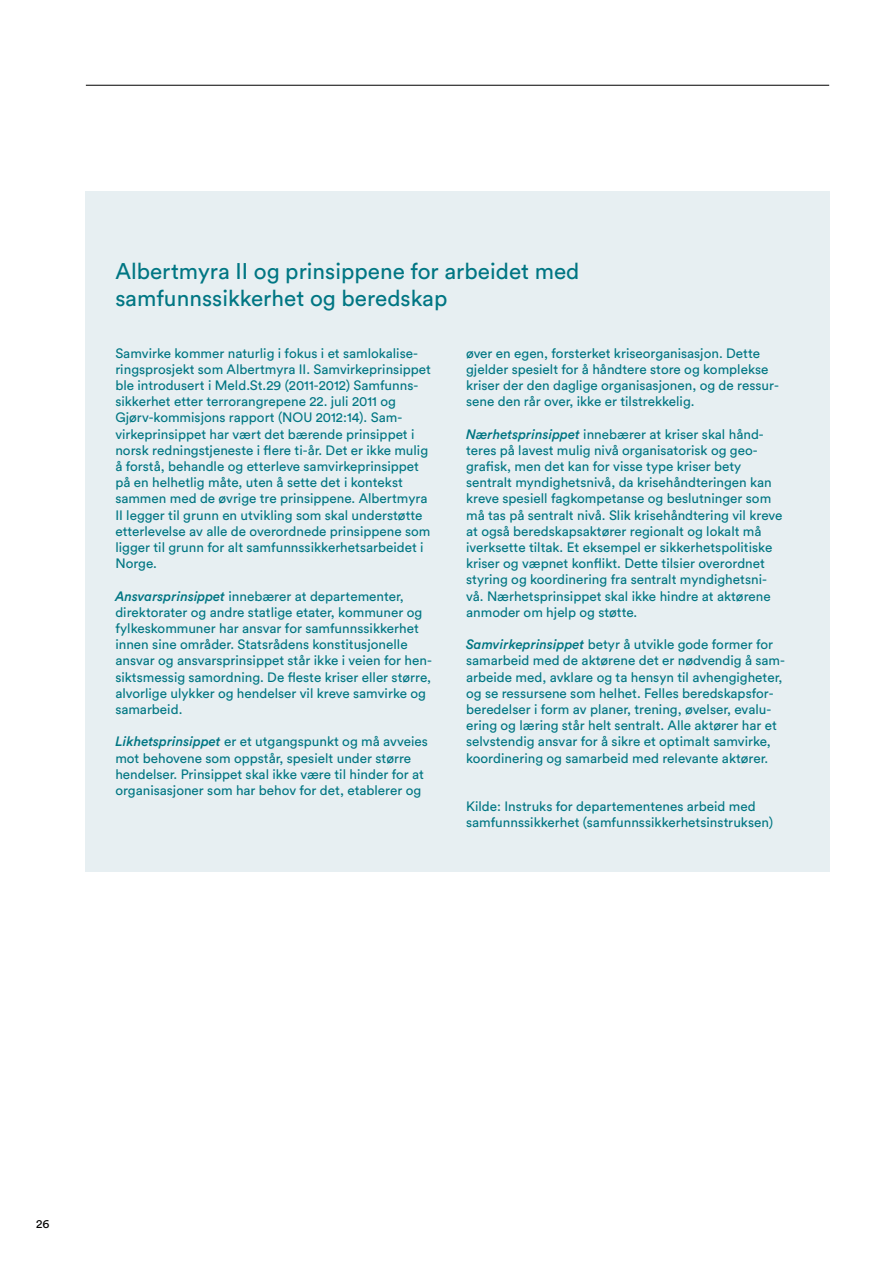
<style>
.page{position:relative;width:893px;height:1263px;background:#fff}
.page>*{position:absolute;margin:0;border:0;box-sizing:border-box;transform-origin:0 0}
.t1{font:22.5px/27px "Circular Std";color:#007683}
.t2{font:13.5px/16.2px "Circular Std";color:#007683}
.t3{font:12px "Circular Std";color:#000}
.s1{font-weight:500;font-style:italic}
</style>
<div class="page">
<hr style="left:86px;top:85px;width:743px;height:1px;background:#000">
<div style="left:85px;top:191px;width:744px;height:681px;background:#e7eff2"></div>
<h1 class="t1" style="left:115px;top:257px;width:466px">Albertmyra II og prinsippene for arbeidet med samfunnssikkerhet og beredskap</h1>
<p class="t2" style="left:115px;top:344px;width:317px">Samvirke kommer naturlig i fokus i et samlokalise&shy;ringsprosjekt som Albertmyra II. Samvirkeprinsippet ble introdusert i Meld.St.29 (2011-2012) Samfunns&shy;sikkerhet etter terrorangrepene 22. juli 2011 og Gjørv-kommisjons rapport (NOU 2012:14). Sam&shy;virkeprinsippet har vært det bærende prinsippet i norsk redningstjeneste i flere ti-år. Det er ikke mulig å forstå, behandle og etterleve samvirkeprinsippet på en helhetlig måte, uten å sette det i kontekst sammen med de øvrige tre prinsippene. Albertmyra II legger til grunn en utvikling som skal understøtte etterlevelse av alle de overordnede prinsippene som ligger til grunn for alt samfunnssikkerhetsarbeidet i Norge.</p>
<p class="t2" style="left:115px;top:587px;width:318px"><span class="s1">Ansvarsprinsippet</span> innebærer at departementer, direktorater og andre statlige etater, kommuner og fylkeskommuner har ansvar for samfunnssikkerhet innen sine områder. Statsrådens konstitusjonelle ansvar og ansvarsprinsippet står ikke i veien for hen&shy;siktsmessig samordning. De fleste kriser eller større, alvorlige ulykker og hendelser vil kreve samvirke og samarbeid.</p>
<p class="t2" style="left:115px;top:733px;width:314px"><span class="s1">Likhetsprinsippet</span> er et utgangspunkt og må avveies mot behovene som oppstår, spesielt under større hendelser. Prinsippet skal ikke være til hinder for at organisasjoner som har behov for det, etablerer og</p>
<p class="t2" style="left:466px;top:344px;width:314px">øver en egen, forsterket kriseorganisasjon. Dette gjelder spesielt for å håndtere store og komplekse kriser der den daglige organisasjonen, og de ressur&shy;sene den rår over, ikke er tilstrekkelig.</p>
<p class="t2" style="left:466px;top:425px;width:318px"><span class="s1">Nærhetsprinsippet</span> innebærer at kriser skal hånd&shy;teres på lavest mulig nivå organisatorisk og geo&shy;grafisk, men det kan for visse type kriser bety sentralt myndighetsnivå, da krisehåndteringen kan kreve spesiell fagkompetanse og beslutninger som må tas på sentralt nivå. Slik krisehåndtering vil kreve at også beredskapsaktører regionalt og lokalt må iverksette tiltak. Et eksempel er sikkerhetspolitiske kriser og væpnet konflikt. Dette tilsier overordnet styring og koordinering fra sentralt myndighetsni&shy;vå. Nærhetsprinsippet skal ikke hindre at aktørene anmoder om hjelp og støtte.</p>
<p class="t2" style="left:466px;top:636px;width:320px"><span class="s1">Samvirkeprinsippet</span> betyr å utvikle gode former for samarbeid med de aktørene det er nødvendig å sam&shy;arbeide med, avklare og ta hensyn til avhengigheter, og se ressursene som helhet. Felles beredskapsfor&shy;beredelser i form av planer, trening, øvelser, evalu&shy;ering og læring står helt sentralt. Alle aktører har et selvstendig ansvar for å sikre et optimalt samvirke, koordinering og samarbeid med relevante aktører.</p>
<p class="t2" style="left:466px;top:798px;width:308px">Kilde: Instruks for departementenes arbeid med samfunnssikkerhet (samfunnssikkerhetsinstruksen)</p>
<p class="t3" style="left:36px;top:1216px;width:15px">26</p>
</div>
